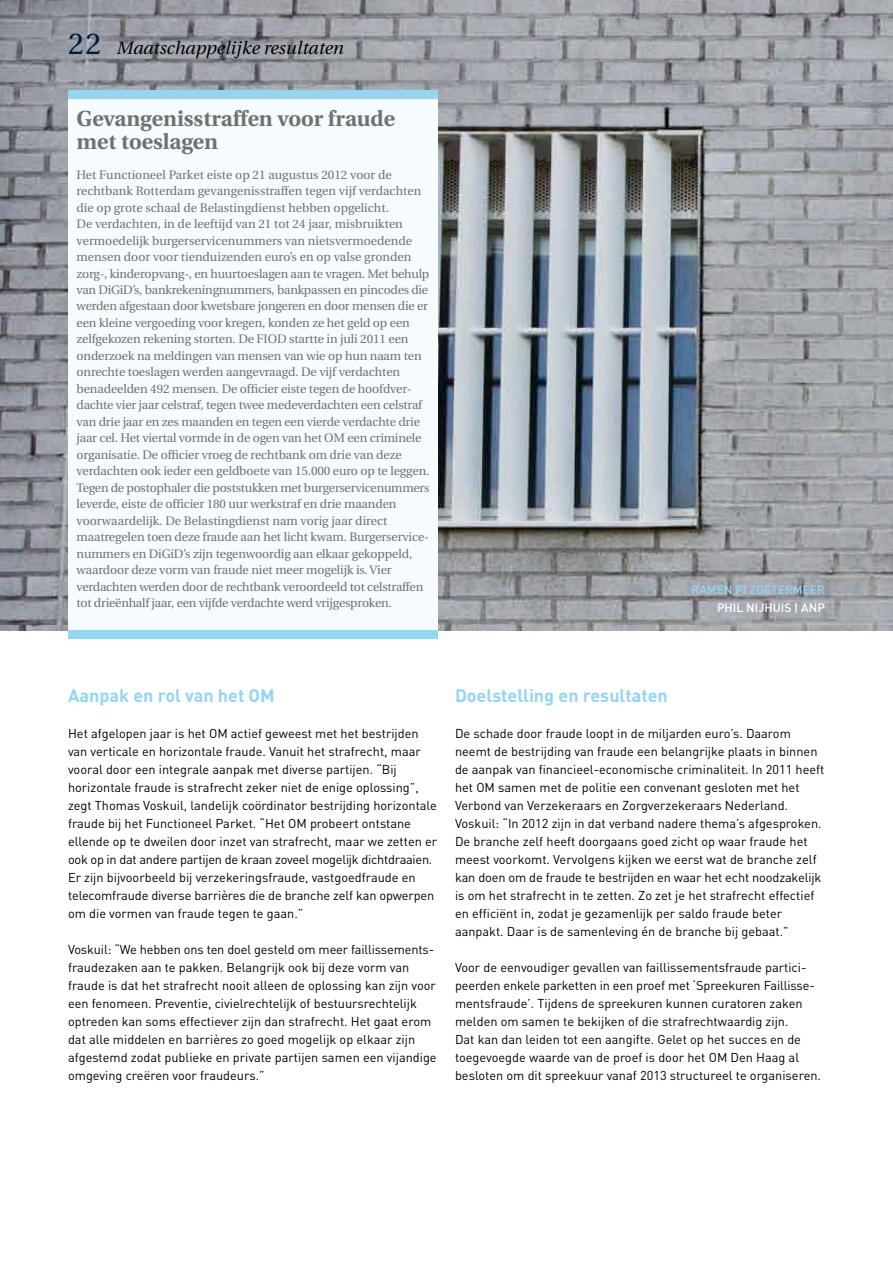
<style>
.page{position:relative;width:893px;height:1263px;background:#fff}
.page>*{position:absolute;margin:0;border:0;box-sizing:border-box;transform-origin:0 0}
.t1{font:700 21.75px/22.5px "Utopia";color:#707172}
.t2{font:700 18px "DIN";color:#94d5f2}
.t3{font:italic 18px "Utopia";color:#000}
.t4{font:12.75px/18px "DIN";color:#000}
.t5{font:12.3px/16.5px "Utopia";letter-spacing:-.01em;color:#707172}
.t6{font:500 12px "DIN";color:#94d5f2}
.t7{font:500 12px "DIN";color:#fff}
.s1{font-style:normal;font-size:30px;color:#001b38}
</style>
<div class="page">
<img style="left:0;top:0;width:893px;height:630px">
<div style="left:68px;top:90px;width:370px;height:540px;background:#f6fbfe"></div>
<div style="left:68px;top:90px;width:370px;height:9px;background:#94d5f2"></div>
<div style="left:68px;top:630px;width:370px;height:9px;background:#94d5f2"></div>
<h2 class="t3" style="left:68px;top:38px;width:278px"><span class="s1">22</span> Maatschappelijke resultaten</h2>
<h1 class="t1" style="left:77px;top:108px;width:320px">Gevangenisstraffen voor fraude met toeslagen</h1>
<p class="t5" style="left:77px;top:166px;width:354px">Het Functioneel Parket eiste op 21 augustus 2012 voor de rechtbank Rotterdam gevangenisstraffen tegen vijf verdachten die op grote schaal de Belastingdienst hebben opgelicht.<br>De verdachten, in de leeftijd van 21 tot 24 jaar, misbruikten vermoedelijk burgerservicenummers van nietsvermoedende mensen door voor tienduizenden euro’s en op valse gronden zorg-, kinderopvang-, en huurtoeslagen aan te vragen. Met behulp van DiGiD’s, bankrekeningnummers, bankpassen en pincodes die werden afgestaan door kwetsbare jongeren en door mensen die er een kleine vergoeding voor kregen, konden ze het geld op een zelfgekozen rekening storten. De FIOD startte in juli 2011 een onderzoek na meldingen van mensen van wie op hun naam ten onrechte toeslagen werden aangevraagd. De vijf verdachten benadeelden 492 mensen. De officier eiste tegen de hoofdver&shy;dachte vier jaar celstraf, tegen twee medeverdachten een celstraf van drie jaar en zes maanden en tegen een vierde verdachte drie jaar cel. Het viertal vormde in de ogen van het OM een criminele organisatie. De officier vroeg de rechtbank om drie van deze verdachten ook ieder een geldboete van 15.000 euro op te leggen.<br>Tegen de postophaler die poststukken met burgerservicenummers leverde, eiste de officier 180 uur werkstraf en drie maanden voorwaardelijk. De Belastingdienst nam vorig jaar direct maatregelen toen deze fraude aan het licht kwam. Burgerservice&shy;nummers en DiGiD’s zijn tegenwoordig aan elkaar gekoppeld, waardoor deze vorm van fraude niet meer mogelijk is. Vier verdachten werden door de rechtbank veroordeeld tot celstraffen tot drieënhalf jaar, een vijfde verdachte werd vrijgesproken.</p>
<p class="t6" style="left:692px;top:582px;width:95px">RAME N PI ZOETERMEER</p>
<p class="t7" style="left:717px;top:600px;width:15px">PHIL</p>
<p class="t7" style="left:746px;top:600px;width:8px">NIJH</p>
<p class="t7" style="left:773px;top:600px;width:54px">UIS | ANP</p>
<h2 class="t2" style="left:68px;top:684px;width:208px">Aanpak en rol van het OM</h2>
<p class="t4" style="left:68px;top:724px;width:371px">Het afgelopen jaar is het OM actief geweest met het bestrijden van verticale en horizontale fraude. Vanuit het strafrecht, maar vooral door een integrale aanpak met diverse partijen. “Bij horizontale fraude is strafrecht zeker niet de enige oplossing”, zegt Thomas Voskuil, landelijk coördinator bestrijding horizontale fraude bij het Functioneel Parket. “Het OM probeert ontstane ellende op te dweilen door inzet van strafrecht, maar we zetten er ook op in dat andere partijen de kraan zoveel mogelijk dichtdraaien.<br>Er zijn bijvoorbeeld bij verzekeringsfraude, vastgoedfraude en telecomfraude diverse barrières die de branche zelf kan opwerpen om die vormen van fraude tegen te gaan.”</p>
<p class="t4" style="left:68px;top:940px;width:370px">Voskuil: “We hebben ons ten doel gesteld om meer faillissements&shy;fraudezaken aan te pakken. Belangrijk ook bij deze vorm van fraude is dat het strafrecht nooit alleen de oplossing kan zijn voor een fenomeen. Preventie, civielrechtelijk of bestuursrechtelijk optreden kan soms effectiever zijn dan strafrecht. Het gaat erom dat alle middelen en barrières zo goed mogelijk op elkaar zijn afgestemd zodat publieke en private partijen samen een vijandige omgeving creëren voor fraudeurs.”</p>
<h2 class="t2" style="left:455px;top:684px;width:214px">Doelstelling en resultaten</h2>
<p class="t4" style="left:455px;top:724px;width:371px">De schade door fraude loopt in de miljarden euro’s. Daarom neemt de bestrijding van fraude een belangrijke plaats in binnen de aanpak van financieel-economische criminaliteit. In 2011 heeft het OM samen met de politie een convenant gesloten met het Verbond van Verzekeraars en Zorgverzekeraars Nederland.<br>Voskuil: “In 2012 zijn in dat verband nadere thema’s afgesproken.<br>De branche zelf heeft doorgaans goed zicht op waar fraude het meest voorkomt. Vervolgens kijken we eerst wat de branche zelf kan doen om de fraude te bestrijden en waar het echt noodzakelijk is om het strafrecht in te zetten. Zo zet je het strafrecht effectief en efficiënt in, zodat je gezamenlijk per saldo fraude beter aanpakt. Daar is de samenleving én de branche bij gebaat.”</p>
<p class="t4" style="left:455px;top:958px;width:368px">Voor de eenvoudiger gevallen van faillissementsfraude partici&shy;peerden enkele parketten in een proef met ‘Spreekuren Faillisse&shy;mentsfraude’. Tijdens de spreekuren kunnen curatoren zaken melden om samen te bekijken of die strafrechtwaardig zijn.<br>Dat kan dan leiden tot een aangifte. Gelet op het succes en de toegevoegde waarde van de proef is door het OM Den Haag al besloten om dit spreekuur vanaf 2013 structureel te organiseren.</p>
</div>
